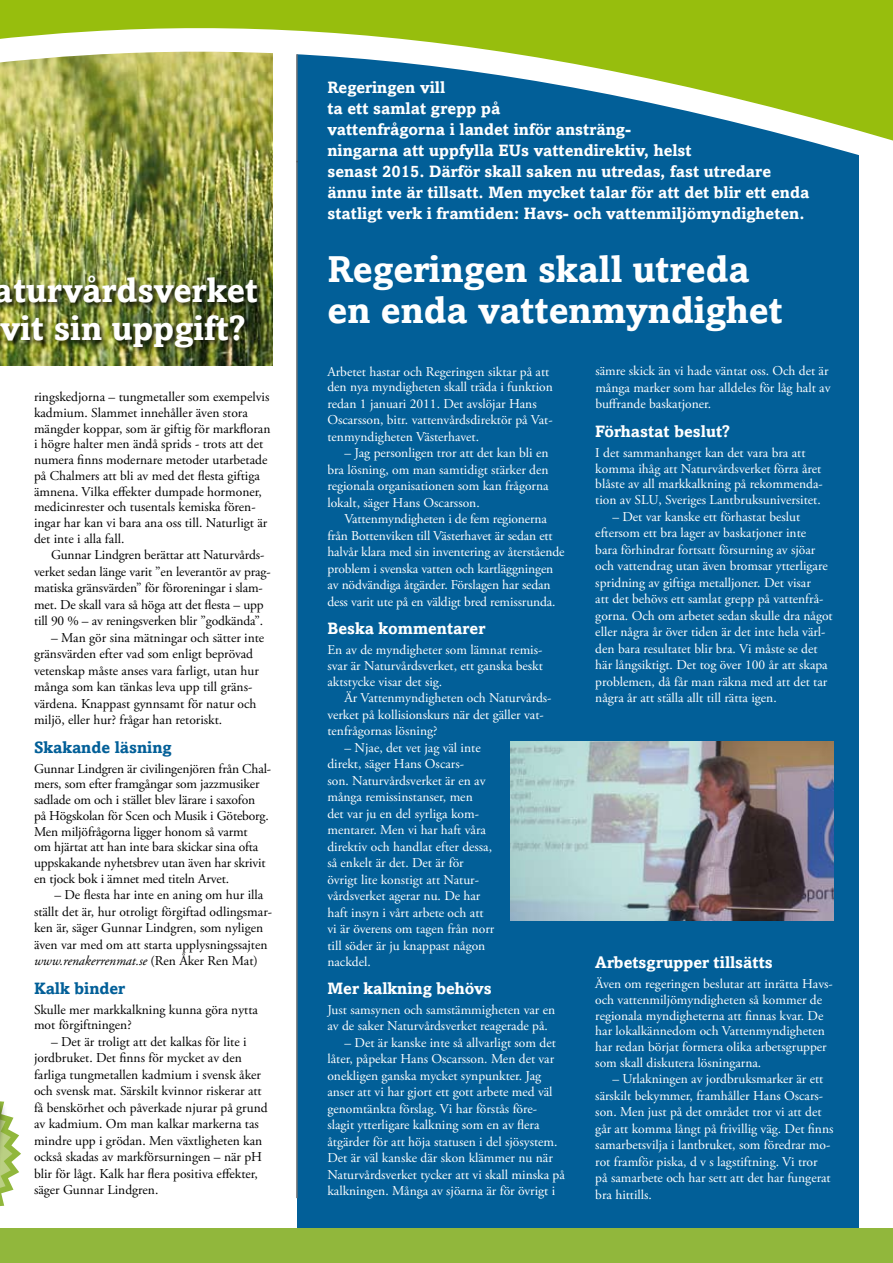
<style>
.page{position:relative;width:893px;height:1263px;background:#fff}
.page>*{position:absolute;margin:0;border:0;box-sizing:border-box;transform-origin:0 0}
.t1{font:700 37.5px/41.2px "Amasis";color:#fff}
.t2{font:700 34.5px/38px "Amasis";color:#fff}
.t3{font:700 16.5px/21px "Amasis";color:#fff}
.t4{font:700 16.5px "Amasis";color:#025f98}
.t5{font:13.5px/16.5px "Adobe Garamond Pro";color:#fff}
.t6{font:13.5px/16.5px "Adobe Garamond Pro";color:#000}
.s1{font-style:italic}
</style>
<div class="page">
<div style="left:298px;top:18px;width:561px;height:1219px;background:#025f98"></div>
<img style="left:0;top:225px;width:272px;height:141px">
<div style="left:0;top:1229px;width:893px;height:34px;background:#91b73c"></div>
<img style="left:0;top:200px;width:273px;height:25px">
<svg style="left:0;top:0;width:893px;height:200px"></svg>
<svg style="left:7px;top:1115px;width:14px;height:77px"></svg>
<hr style="left:296px;top:54px;width:2px;height:1144px;background:#707173">
<div style="left:0;top:274px;width:264px;height:81px;background:#000;opacity:.75"></div>
<img style="left:510px;top:741px;width:323px;height:180px">
<div style="left:0;top:1086px;width:7px;height:140px;background:#000;opacity:.75"></div>
<h2 class="t2" style="left:-6px;top:271px;width:266px">aturvårdsverket vit sin uppgift?</h2>
<p class="t6" style="left:34px;top:389px;width:238px;line-height:15.8px">ringskedjorna – tungmetaller som exempelvis kadmium. Slammet innehåller även stora mängder koppar, som är giftig för markfloran i högre halter men ändå sprids - trots att det numera finns modernare metoder utarbetade på Chalmers att bli av med det flesta giftiga ämnena. Vilka effekter dumpade hormoner, medicinrester och tusentals kemiska fören&shy;ingar har kan vi bara ana oss till. Naturligt är det inte i alla fall.</p>
<p class="t6" style="left:34px;top:547px;width:238px;text-indent:17px">Gunnar Lindgren berättar att Naturvårds&shy;verket sedan länge varit ”en leverantör av prag&shy;matiska gränsvärden” för föroreningar i slam&shy;met. De skall vara så höga att det flesta – upp till 90 % – av reningsverken blir ”godkända”.</p>
<p class="t6" style="left:34px;top:630px;width:232px;text-indent:17px">– Man gör sina mätningar och sätter inte gränsvärden efter vad som enligt beprövad vetenskap måste anses vara farligt, utan hur många som kan tänkas leva upp till gräns&shy;värdena. Knappast gynnsamt för natur och miljö, eller hur? frågar han retoriskt.</p>
<p class="t4" style="left:34px;top:737px;width:139px">Skakande läsning</p>
<p class="t6" style="left:34px;top:761px;width:239px;line-height:15.8px">Gunnar Lindgren är civilingenjören från Chal&shy;mers, som efter framgångar som jazzmusiker sadlade om och i stället blev lärare i saxofon<br>på Högskolan för Scen och Musik i Göteborg.<br>Men miljöfrågorna ligger honom så varmt<br>om hjärtat att han inte bara skickar sina ofta uppskakande nyhetsbrev utan även har skrivit en tjock bok i ämnet med titeln Arvet.</p>
<p class="t6" style="left:34px;top:887px;width:240px;text-indent:20px">– De flesta har inte en aning om hur illa ställt det är, hur otroligt förgiftad odlingsmar&shy;ken är, säger Gunnar Lindgren, som nyligen även var med om att starta upplysningssajten <span class="s1">www.renakerrenmat.se</span> (Ren Åker Ren Mat)</p>
<p class="t4" style="left:34px;top:978px;width:93px">Kalk binder</p>
<p class="t6" style="left:34px;top:1002px;width:225px;line-height:15.8px">Skulle mer markkalkning kunna göra nytta mot förgiftningen?</p>
<p class="t6" style="left:34px;top:1034px;width:235px;text-indent:17px">– Det är troligt att det kalkas för lite i jordbruket. Det finns för mycket av den farliga tungmetallen kadmium i svensk åker och svensk mat. Särskilt kvinnor riskerar att få benskörhet och påverkade njurar på grund av kadmium. Om man kalkar markerna tas mindre upp i grödan. Men växtligheten kan också skadas av markförsurningen – när pH blir för lågt. Kalk har flera positiva effekter, säger Gunnar Lindgren.</p>
<p class="t3" style="left:327px;top:76px;width:483px">Regeringen vill<br>ta ett samlat grepp på<br>vattenfrågorna i landet inför ansträng-<br>ningarna att uppfylla EUs vattendirektiv, helst<br>senast 2015. Därför skall saken nu utredas, fast utredare ännu inte är tillsatt. Men mycket talar för att det blir ett enda statligt verk i framtiden: Havs- och vattenmiljömyndigheten.</p>
<h1 class="t1" style="left:327px;top:248px;width:457px">Regeringen skall utreda en enda vattenmyndighet</h1>
<p class="t5" style="left:327px;top:363px;width:227px">Arbetet hastar och Regeringen siktar på att den nya myndigheten skall träda i funktion redan 1 januari 2011. Det avslöjar Hans Oscarsson, bitr. vattenvårdsdirektör på Vat&shy;tenmyndigheten Västerhavet.</p>
<p class="t5" style="left:327px;top:445px;width:223px;text-align:justify;text-indent:17px">– Jag personligen tror att det kan bli en bra lösning, om man samtidigt stärker den regionala organisationen som kan frågorna lokalt, säger Hans Oscarsson.</p>
<p class="t5" style="left:327px;top:511px;width:239px;text-indent:17px">Vattenmyndigheten i de fem regionerna från Bottenviken till Västerhavet är sedan ett halvår klara med sin inventering av återstående problem i svenska vatten och kartläggningen av nödvändiga åtgärder. Förslagen har sedan dess varit ute på en väldigt bred remissrunda.</p>
<p class="t3" style="left:327px;top:618px;width:159px">Beska kommentarer</p>
<p class="t5" style="left:327px;top:642px;width:217px;line-height:15.8px;text-align:justify">En av de myndigheter som lämnat remis&shy;svar är Naturvårdsverket, ett ganska beskt aktstycke visar det sig.</p>
<p class="t5" style="left:327px;top:690px;width:226px;text-indent:17px">Är Vattenmyndigheten och Naturvårds&shy;verket på kollisionskurs när det gäller vat&shy;tenfrågornas lösning?</p>
<p class="t5" style="left:327px;top:739px;width:168px;text-indent:17px">– Njae, det vet jag väl inte direkt, säger Hans Oscars-<br>son. Naturvårdsverket är en av många remissinstanser, men<br>det var ju en del syrliga kom&shy;mentarer. Men vi har haft våra direktiv och handlat efter dessa, så enkelt är det. Det är för övrigt lite konstigt att Natur&shy;vårdsverket agerar nu. De har haft insyn i vårt arbete och att vi är överens om tagen från norr till söder är ju knappast någon nackdel.</p>
<p class="t3" style="left:327px;top:978px;width:166px">Mer kalkning behövs</p>
<p class="t5" style="left:327px;top:1003px;width:229px;line-height:15.8px">Just samsynen och samstämmigheten var en av de saker Naturvårdsverket reagerade på.</p>
<p class="t5" style="left:327px;top:1035px;width:239px;text-indent:17px">– Det är kanske inte så allvarligt som det låter, påpekar Hans Oscarsson. Men det var onekligen ganska mycket synpunkter. Jag anser att vi har gjort ett gott arbete med väl genomtänkta förslag. Vi har förstås före&shy;slagit ytterligare kalkning som en av flera åtgärder för att höja statusen i del sjösystem.<br>Det är väl kanske där skon klämmer nu när Naturvårdsverket tycker att vi skall minska på kalkningen. Många av sjöarna är för övrigt i</p>
<p class="t5" style="left:595px;top:363px;width:237px">sämre skick än vi hade väntat oss. Och det är många marker som har alldeles för låg halt av buffrande baskatjoner.</p>
<p class="t3" style="left:595px;top:420px;width:136px">Förhastat beslut?</p>
<p class="t5" style="left:595px;top:445px;width:229px;line-height:15.8px">I det sammanhanget kan det vara bra att komma ihåg att Naturvårdsverket förra året blåste av all markkalkning på rekommenda&shy;tion av SLU, Sveriges Lantbruksuniversitet.</p>
<p class="t5" style="left:595px;top:508px;width:239px;text-indent:17px">– Det var kanske ett förhastat beslut eftersom ett bra lager av baskatjoner inte<br>bara förhindrar fortsatt försurning av sjöar och vattendrag utan även bromsar ytterligare spridning av giftiga metalljoner. Det visar<br>att det behövs ett samlat grepp på vattenfrå&shy;gorna. Och om arbetet sedan skulle dra något eller några år över tiden är det inte hela värl&shy;den bara resultatet blir bra. Vi måste se det här långsiktigt. Det tog över 100 år att skapa problemen, då får man räkna med att det tar några år att ställa allt till rätta igen.</p>
<p class="t3" style="left:595px;top:951px;width:179px">Arbetsgrupper tillsätts</p>
<p class="t5" style="left:595px;top:976px;width:239px;line-height:15.8px">Även om regeringen beslutar att inrätta Havs&shy;och vattenmiljömyndigheten så kommer de regionala myndigheterna att finnas kvar. De har lokalkännedom och Vattenmyndigheten har redan börjat formera olika arbetsgrupper som skall diskutera lösningarna.</p>
<p class="t5" style="left:595px;top:1071px;width:240px;text-indent:17px">– Urlakningen av jordbruksmarker är ett särskilt bekymmer, framhåller Hans Oscars&shy;son. Men just på det området tror vi att det går att komma långt på frivillig väg. Det finns samarbetsvilja i lantbruket, som föredrar mo&shy;rot framför piska, d v s lagstiftning. Vi tror<br>på samarbete och har sett att det har fungerat bra hittills.</p>
</div>
